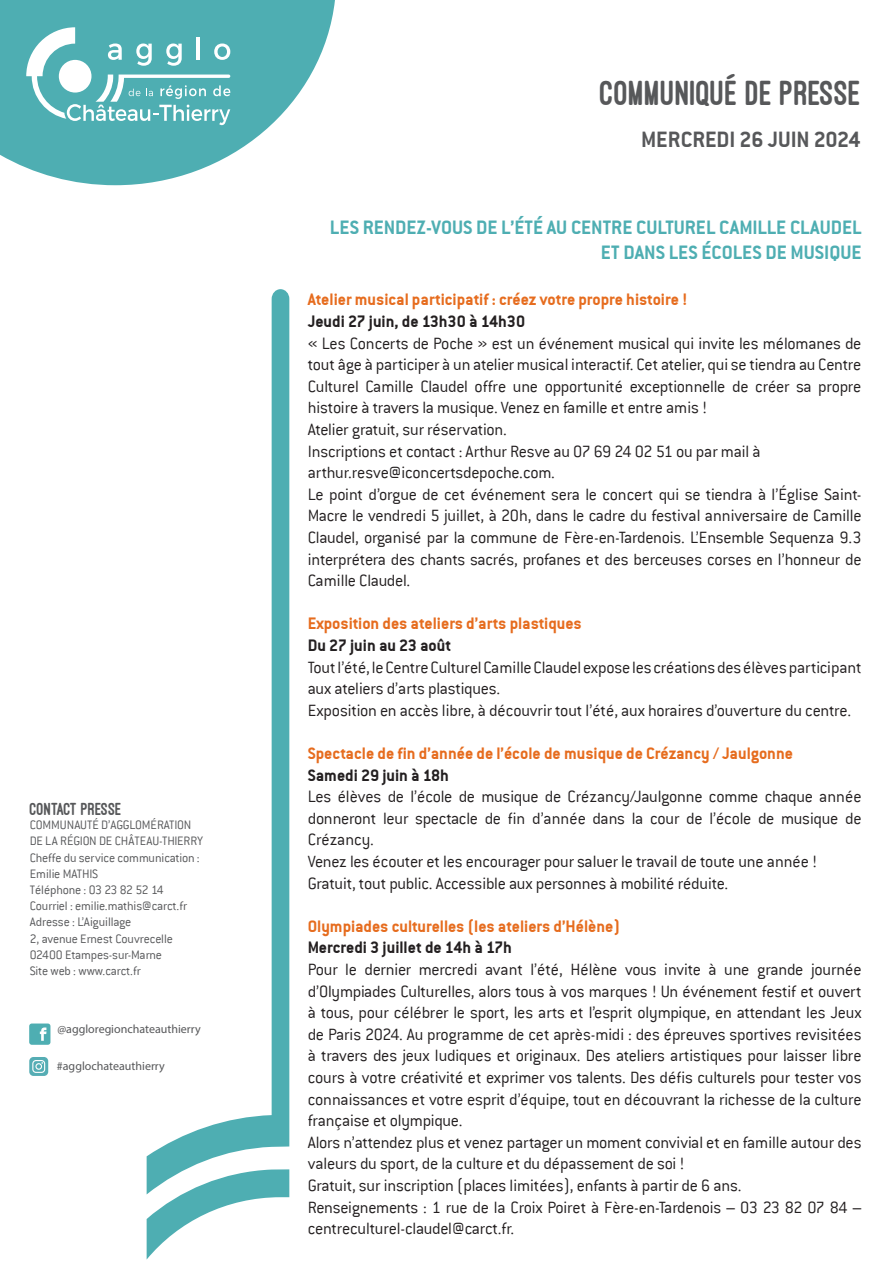
<style>
.page{position:relative;width:893px;height:1263px;background:#fff}
.page>*{position:absolute;margin:0;border:0;box-sizing:border-box;transform-origin:0 0}
.t1{font:800 36px "Ostrich Sans";color:#57585a}
.t2{font:24px "Conduit ITCTT Bold";color:#57585a}
.t3{font:21px/25.2px "Conduit ITCTT Bold";color:#4eaeb2;text-align:right}
.t4{font:300 18px/21.6px "Conduit ITC";letter-spacing:-.015em;color:#231f20}
.t5{font:18px "Conduit ITCTT Bold";color:#e66c1e}
.t6{font:18px "Conduit ITCTT Bold";color:#231f20}
.t7{font:800 18px "Ostrich Sans";color:#57585a}
.t8{font:300 13.5px/16.2px "Conduit ITC";letter-spacing:-.01em;color:#57585a}
.t9{font:12px "Myriad Pro";color:#57585a}
</style>
<div class="page">
<svg style="left:0;top:0;width:335px;height:185px;fill:#4eaeb2"></svg>
<svg style="left:26px;top:27px;width:204px;height:98px"></svg>
<svg style="left:29px;top:1023px;width:21px;height:22px"></svg>
<svg style="left:147px;top:289px;width:142px;height:880px"></svg>
<svg style="left:147px;top:1169px;width:142px;height:90px"></svg>
<div style="left:29px;top:1057px;width:19px;height:19px;background:#55adb4;border-radius:4px"></div>
<svg style="left:32px;top:1060px;width:13px;height:13px"></svg>
<p class="t7" style="left:30px;top:799px;width:94px">CONTACT PRESSE</p>
<p class="t8" style="left:30px;top:817px;width:175px">COMMUNAUTÉ D’AGGLOMÉRATION<br>DE LA RÉGION DE CHÂTEAU-THIERRY<br>Cheffe du service communication :<br>Emilie MATHIS<br>Téléphone : 03 23 82 52 14<br>Courriel : emilie.mathis@carct.fr<br>Adresse : L’Aiguillage<br>2, avenue Ernest Couvrecelle<br>02400 Etampes-sur-Marne<br>Site web : www.carct.fr</p>
<p class="t9" style="left:57px;top:1021px;width:145px">@aggloregionchateauthierry</p>
<p class="t9" style="left:57px;top:1059px;width:109px">#agglochateauthierry</p>
<h1 class="t1" style="left:600px;top:74px;width:263px">COMMUNIQUÉ DE PRESSE</h1>
<h2 class="t2" style="left:641px;top:125px;width:221px">MERCREDI 26 JUIN 2024</h2>
<p class="t3" style="left:330px;top:214px;width:533px">LES RENDEZ-VOUS DE L’ÉTÉ AU CENTRE CULTUREL CAMILLE CLAUDEL<br>ET DANS LES ÉCOLES DE MUSIQUE</p>
<p class="t5" style="left:308px;top:289px;width:381px">Atelier musical participatif : créez votre propre histoire !</p>
<p class="t6" style="left:308px;top:311px;width:219px">Jeudi 27 juin, de 13h30 à 14h30</p>
<p class="t4" style="left:308px;top:332px;width:555px">« Les Concerts de Poche » est un événement musical qui invite les mélomanes de tout âge à participer à un atelier musical interactif. Cet atelier, qui se tiendra au Centre Culturel Camille Claudel offre une opportunité exceptionnelle de créer sa propre histoire à travers la musique. Venez en famille et entre amis !<br>Atelier gratuit, sur réservation.<br>Inscriptions et contact : Arthur Resve au 07 69 24 02 51 ou par mail à arthur.resve@iconcertsdepoche.com.<br>Le point d’orgue de cet événement sera le concert qui se tiendra à l’Église Saint-Macre le vendredi 5 juillet, à 20h, dans le cadre du festival anniversaire de Camille Claudel, organisé par la commune de Fère-en-Tardenois. L’Ensemble Sequenza 9.3 interprétera des chants sacrés, profanes et des berceuses corses en l’honneur de Camille Claudel.</p>
<p class="t5" style="left:308px;top:613px;width:276px">Exposition des ateliers d’arts plastiques</p>
<p class="t6" style="left:308px;top:635px;width:145px">Du 27 juin au 23 août</p>
<p class="t4" style="left:308px;top:656px;width:555px">Tout l’été, le Centre Culturel Camille Claudel expose les créations des élèves participant aux ateliers d’arts plastiques.<br>Exposition en accès libre, à découvrir tout l’été, aux horaires d’ouverture du centre.</p>
<p class="t5" style="left:308px;top:743px;width:487px">Spectacle de fin d’année de l’école de musique de Crézancy / Jaulgonne</p>
<p class="t6" style="left:308px;top:764px;width:143px">Samedi 29 juin à 18h</p>
<p class="t4" style="left:308px;top:786px;width:555px">Les élèves de l’école de musique de Crézancy/Jaulgonne comme chaque année donneront leur spectacle de fin d’année dans la cour de l’école de musique de Crézancy.<br>Venez les écouter et les encourager pour saluer le travail de toute une année !<br>Gratuit, tout public. Accessible aux personnes à mobilité réduite.</p>
<p class="t5" style="left:308px;top:916px;width:314px">Olympiades culturelles (les ateliers d’Hélène)</p>
<p class="t6" style="left:308px;top:937px;width:206px">Mercredi 3 juillet de 14h à 17h</p>
<p class="t4" style="left:308px;top:958px;width:555px">Pour le dernier mercredi avant l’été, Hélène vous invite à une grande journée d’Olympiades Culturelles, alors tous à vos marques ! Un événement festif et ouvert à tous, pour célébrer le sport, les arts et l’esprit olympique, en attendant les Jeux de Paris 2024. Au programme de cet après-midi : des épreuves sportives revisitées à travers des jeux ludiques et originaux. Des ateliers artistiques pour laisser libre cours à votre créativité et exprimer vos talents. Des défis culturels pour tester vos connaissances et votre esprit d’équipe, tout en découvrant la richesse de la culture française et olympique.<br>Alors n’attendez plus et venez partager un moment convivial et en famille autour des valeurs du sport, de la culture et du dépassement de soi !<br>Gratuit, sur inscription (places limitées), enfants à partir de 6 ans.<br>Renseignements : 1 rue de la Croix Poiret à Fère-en-Tardenois – 03 23 82 07 84 – centreculturel-claudel@carct.fr.</p>
</div>
